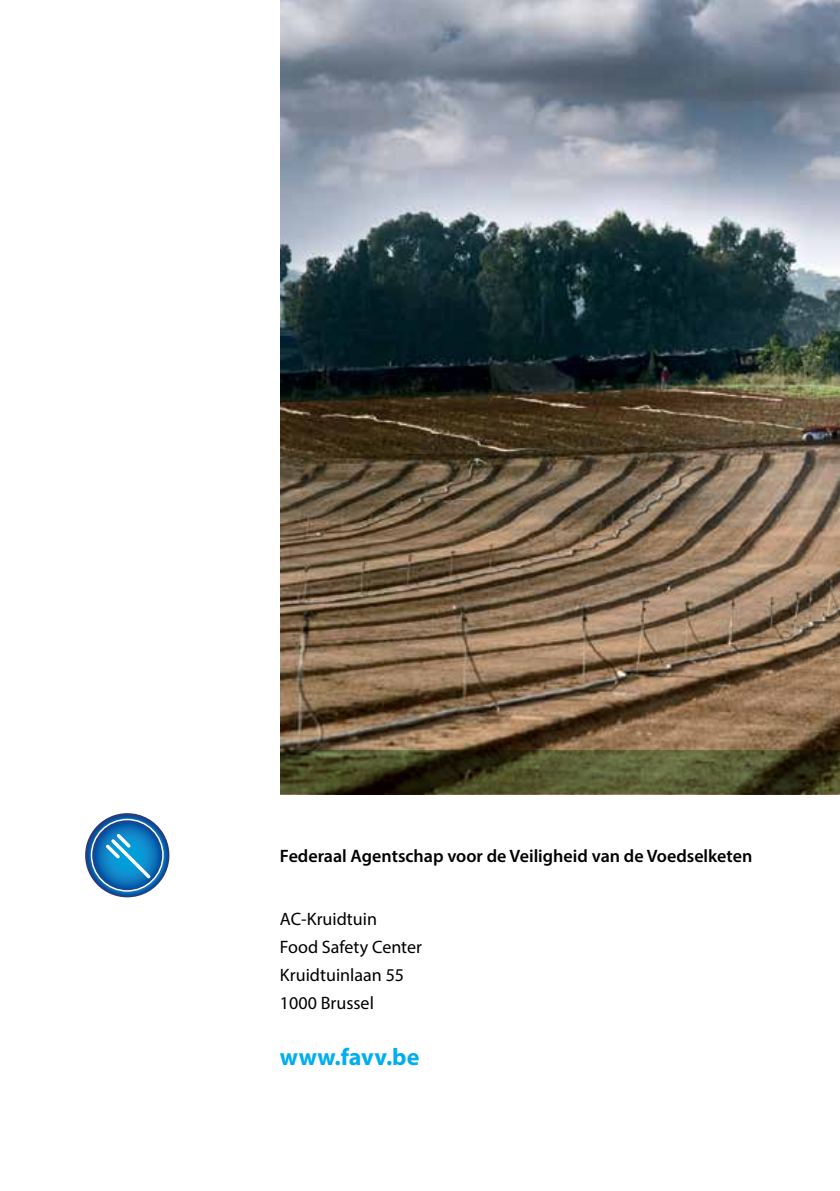
<style>
.page{position:relative;width:840px;height:1191px;background:#fff}
.page>*{position:absolute;margin:0;border:0;box-sizing:border-box;transform-origin:0 0}
.t1{font:700 24px "Myriad Pro";letter-spacing:.01em;color:#00aeef}
.t2{font:18px/28px "Myriad Pro";color:#000}
.t3{font:600 18px "Myriad Pro";color:#000}
</style>
<div class="page">
<img style="left:280px;top:0;width:559px;height:750px">
<svg style="left:85px;top:813px;width:84px;height:84px"></svg>
<svg style="left:280px;top:750px;width:559px;height:44px"></svg>
<p class="t3" style="left:280px;top:844px;width:473px">Federaal Agentschap voor de Veiligheid van de Voedselketen</p>
<p class="t2" style="left:280px;top:905px;width:143px">AC-Kruidtuin<br>Food Safety Center<br>Kruidtuinlaan 55<br>1000 Brussel</p>
<h1 class="t1" style="left:280px;top:1041px;width:141px">www.favv.be</h1>
</div>
